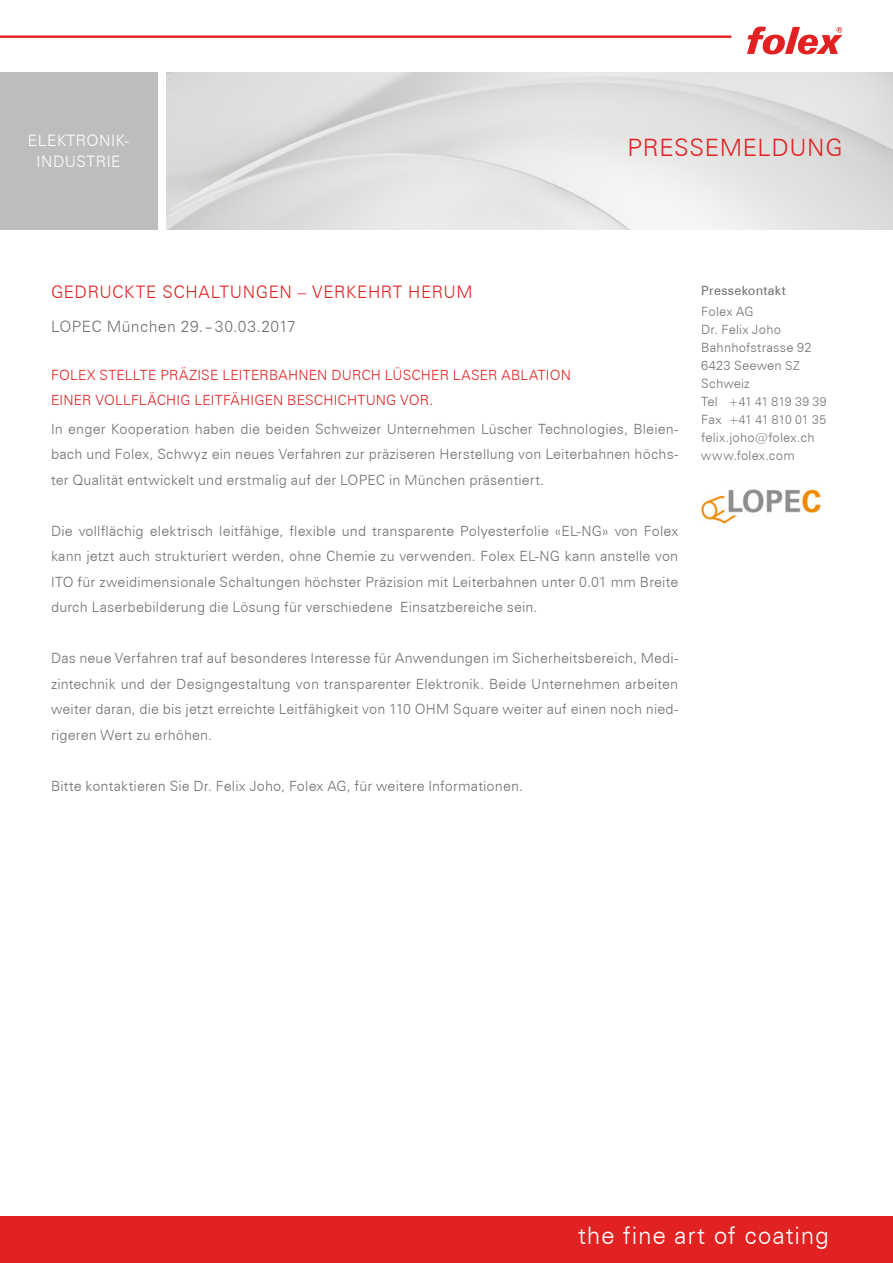
<style>
.page{position:relative;width:893px;height:1263px;background:#fff}
.page>*{position:absolute;margin:0;border:0;box-sizing:border-box;transform-origin:0 0}
.t1{font:300 24px "Zurich BT";letter-spacing:.035em;color:#fff}
.t2{font:300 24px "Zurich BT";letter-spacing:.025em;color:#e12122}
.t3{font:300 17.25px "Zurich BT";letter-spacing:.03em;color:#e12122}
.t4{font:300 15.75px/21.1px "Zurich BT";letter-spacing:.03em;color:#fff;text-align:center}
.t5{font:300 15.6px "Zurich BT";letter-spacing:.025em;color:#70706f}
.t6{font:300 14.1px/25.5px "Zurich BT";letter-spacing:.01em;color:#70706f;text-align:justify}
.t7{font:300 14.1px/25.5px "Zurich BT";letter-spacing:.015em;color:#e12122}
.t8{font:300 12.75px/18px "Zurich BT";letter-spacing:.015em;color:#70706f}
.t9{font:12.75px "Zurich BT";letter-spacing:.02em;color:#70706f}
.t10{font:300 12.3px/18px "Zurich BT";letter-spacing:-.01em;color:#70706f}
.s1{font-size:12.3px}
.s2{font-size:12.75px}
</style>
<div class="page">
<hr style="left:0;top:35px;width:731px;height:3px;background:#e12122">
<svg style="left:747px;top:27px;width:95px;height:27px"></svg>
<div style="left:0;top:72px;width:157px;height:157px;background:#bdbdbc"></div>
<div style="left:0;top:1216px;width:893px;height:47px;background:#e12122"></div>
<img style="left:701px;top:489px;width:120px;height:34px">
<p class="t4" style="left:28px;top:130px;width:103px">ELEKTRONIK-<br>INDUSTRIE</p>
<h1 class="t2" style="left:628px;top:133px;width:216px">PRESSEMELDUNG</h1>
<p class="t3" style="left:51px;top:282px;width:423px">GEDRUCKTE SCHALTUNGEN – VERKEHRT HERUM</p>
<p class="t5" style="left:51px;top:317px;width:246px">LOPEC München 29.-30.03.2017</p>
<p class="t7" style="left:51px;top:362px;width:522px">FOLEX STELLTE PRÄZISE LEITERBAHNEN DURCH LÜSCHER LASER ABLATION<br>EINER VOLLFLÄCHIG LEITFÄHIGEN BESCHICHTUNG VOR.</p>
<p class="t6" style="left:51px;top:416px;width:629px">In enger Kooperation haben die beiden Schweizer Unternehmen Lüscher Technologies, Bleien&shy;bach und Folex, Schwyz ein neues Verfahren zur präziseren Herstellung von Leiterbahnen höchs&shy;ter Qualität entwickelt und erstmalig auf der LOPEC in München präsentiert.</p>
<p class="t6" style="left:51px;top:518px;width:629px">Die vollflächig elektrisch leitfähige, flexible und transparente Polyesterfolie «EL-NG» von Folex kann jetzt auch strukturiert werden, ohne Chemie zu verwenden. Folex EL-NG kann anstelle von ITO für zweidimensionale Schaltungen höchster Präzision mit Leiterbahnen unter 0.01 mm Breite durch Laserbebilderung die Lösung für verschiedene Einsatzbereiche sein.</p>
<p class="t6" style="left:51px;top:645px;width:629px">Das neue Verfahren traf auf besonderes Interesse für Anwendungen im Sicherheitsbereich, Medi&shy;zintechnik und der Designgestaltung von transparenter Elektronik. Beide Unternehmen arbeiten weiter daran, die bis jetzt erreichte Leitfähigkeit von 110 OHM Square weiter auf einen noch nied&shy;rigeren Wert zu erhöhen.</p>
<p class="t6" style="left:51px;top:773px;width:473px">Bitte kontaktieren Sie Dr. Felix Joho, Folex AG, für weitere Informationen.</p>
<p class="t9" style="left:701px;top:283px;width:86px">Pressekontakt</p>
<p class="t8" style="left:701px;top:303px;width:112px">Folex AG<br>Dr. Felix Joho<br>Bahnhofstrasse 92<br>6423 Seewen <span class="s1">SZ<br></span>Schweiz</p>
<p class="t10" style="left:701px;top:393px;width:127px"><span class="s2">Tel</span> +41 41 819 39 39<br><span class="s2">Fax</span> +41 41 810 01 35</p>
<p class="t8" style="left:701px;top:429px;width:115px">felix.joho@folex.ch www.folex.com</p>
<h1 class="t1" style="left:578px;top:1221px;width:253px">the fine art of coating</h1>
</div>
